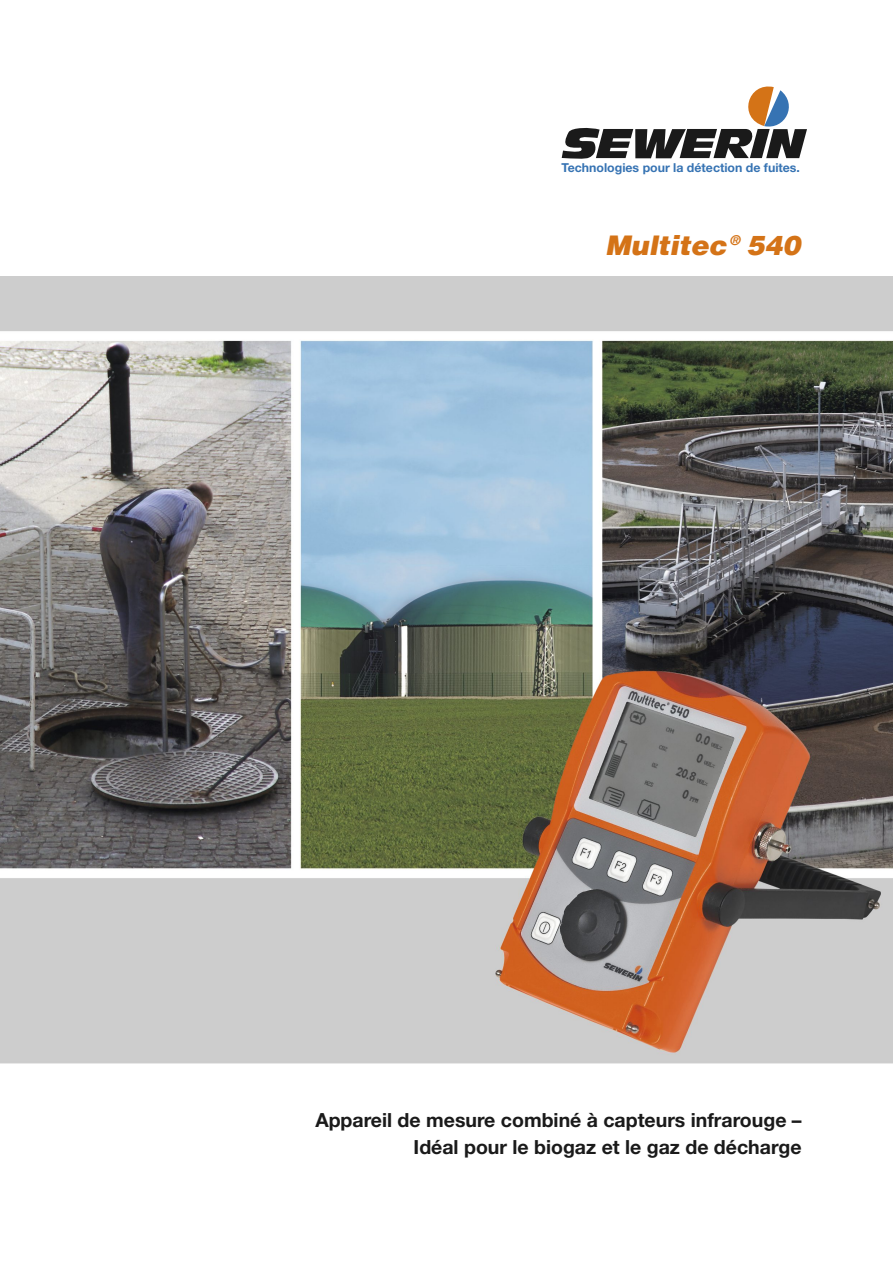
<style>
.page{position:relative;width:893px;height:1263px;background:#fff}
.page>*{position:absolute;margin:0;border:0;box-sizing:border-box;transform-origin:0 0}
.t1{font:27px "Airbus Special";color:#d47317}
.t2{font:700 19.5px/27px "Helvetica Neue LT";color:#1a1a1a;text-align:right}
.t3{font:700 12.3px "Helvetica Neue LT";color:#3673b3}
</style>
<div class="page">
<img style="left:0;top:276px;width:893px;height:788px">
<svg style="left:561px;top:86px;width:246px;height:73px"></svg>
<p class="t3" style="left:562px;top:163px;width:240px">Technologies pour la détection de fuites.</p>
<h1 class="t1" style="left:605px;top:234px;width:197px">Multitec <sup>®</sup> 540</h1>
<p class="t2" style="left:315px;top:1108px;width:488px">Appareil de mesure combiné à capteurs infrarouge –<br>Idéal pour le biogaz et le gaz de décharge</p>
</div>
